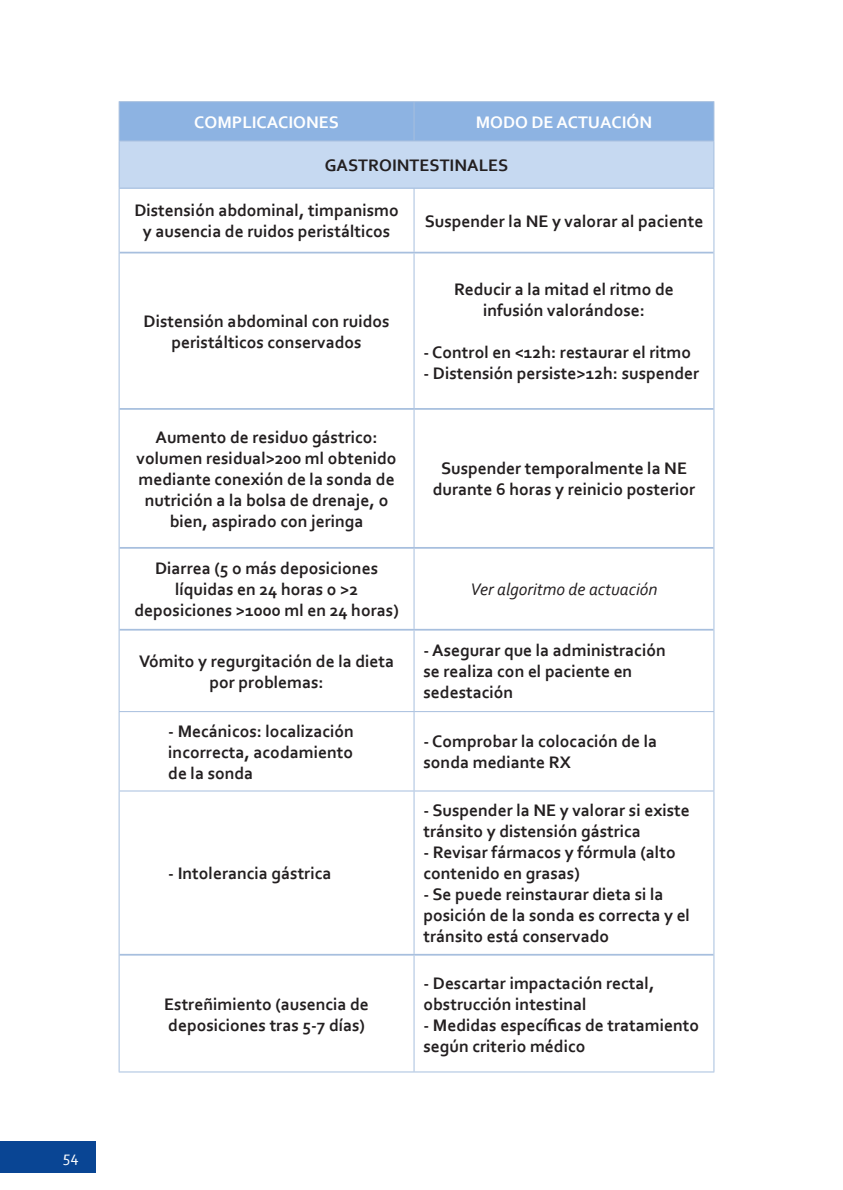
<style>
.page{position:relative;width:843px;height:1190px;background:#fff}
.page>*{position:absolute;margin:0;border:0;box-sizing:border-box;transform-origin:0 0}
.texto_normal{font:700 17.5px/21px "Corbel";color:#231f20}
.titulares_tablas{font:700 17.5px "Corbel";color:#fff}
.texto_normal-2{font:italic 17.5px "Corbel";color:#231f20}
.t1{font:15.75px "Corbel";color:#fff}
</style>
<div class="page">
<div style="left:0;top:1140px;width:96px;height:32px;background:#094594"></div>
<div style="left:120px;top:102px;width:593px;height:38px;background:#8db3e2"></div>
<div style="left:119px;top:141px;width:594px;height:47px;background:#c6d9f1"></div>
<hr style="left:119px;top:101px;width:295px;height:1px;background:#a7bfde">
<hr style="left:119px;top:102px;width:1px;height:38px;background:#a7bfde">
<hr style="left:414px;top:101px;width:300px;height:1px;background:#a7bfde">
<hr style="left:413px;top:102px;width:1px;height:38px;background:#a7bfde">
<hr style="left:713px;top:102px;width:1px;height:38px;background:#a7bfde">
<hr style="left:119px;top:140px;width:295px;height:1px;background:#a7bfde">
<hr style="left:119px;top:141px;width:1px;height:47px;background:#a7bfde">
<hr style="left:414px;top:140px;width:300px;height:1px;background:#a7bfde">
<hr style="left:713px;top:141px;width:1px;height:47px;background:#a7bfde">
<hr style="left:119px;top:188px;width:295px;height:1px;background:#a7bfde">
<hr style="left:119px;top:188px;width:1px;height:65px;background:#a7bfde">
<hr style="left:414px;top:188px;width:300px;height:1px;background:#a7bfde">
<hr style="left:413px;top:188px;width:1px;height:64px;background:#a7bfde">
<hr style="left:713px;top:188px;width:1px;height:65px;background:#a7bfde">
<hr style="left:119px;top:253px;width:1px;height:156px;background:#a7bfde">
<hr style="left:413px;top:253px;width:1px;height:155px;background:#a7bfde">
<hr style="left:713px;top:253px;width:1px;height:156px;background:#a7bfde">
<hr style="left:119px;top:409px;width:1px;height:139px;background:#a7bfde">
<hr style="left:413px;top:410px;width:1px;height:137px;background:#a7bfde">
<hr style="left:713px;top:409px;width:1px;height:139px;background:#a7bfde">
<hr style="left:119px;top:548px;width:1px;height:82px;background:#a7bfde">
<hr style="left:413px;top:549px;width:1px;height:80px;background:#a7bfde">
<hr style="left:713px;top:548px;width:1px;height:82px;background:#a7bfde">
<hr style="left:119px;top:630px;width:1px;height:81px;background:#a7bfde">
<hr style="left:413px;top:630px;width:1px;height:81px;background:#a7bfde">
<hr style="left:713px;top:630px;width:1px;height:81px;background:#a7bfde">
<hr style="left:119px;top:711px;width:295px;height:1px;background:#a7bfde">
<hr style="left:119px;top:712px;width:1px;height:78px;background:#a7bfde">
<hr style="left:414px;top:711px;width:300px;height:1px;background:#a7bfde">
<hr style="left:413px;top:712px;width:1px;height:78px;background:#a7bfde">
<hr style="left:713px;top:712px;width:1px;height:78px;background:#a7bfde">
<hr style="left:119px;top:790px;width:295px;height:1px;background:#a7bfde">
<hr style="left:119px;top:791px;width:1px;height:163px;background:#a7bfde">
<hr style="left:414px;top:790px;width:300px;height:1px;background:#a7bfde">
<hr style="left:413px;top:791px;width:1px;height:163px;background:#a7bfde">
<hr style="left:713px;top:791px;width:1px;height:163px;background:#a7bfde">
<hr style="left:119px;top:954px;width:1px;height:117px;background:#a7bfde">
<hr style="left:413px;top:955px;width:1px;height:116px;background:#a7bfde">
<hr style="left:713px;top:954px;width:1px;height:117px;background:#a7bfde">
<hr style="left:119px;top:1071px;width:295px;height:1px;background:#a7bfde">
<hr style="left:414px;top:1071px;width:300px;height:1px;background:#a7bfde">
<hr style="left:119px;top:629px;width:295px;height:1px;background:#a7bfde">
<hr style="left:414px;top:629px;width:299px;height:1px;background:#a7bfde">
<hr style="left:119px;top:954px;width:295px;height:1px;background:#a7bfde">
<hr style="left:414px;top:954px;width:299px;height:1px;background:#a7bfde">
<hr style="left:119px;top:252px;width:295px;height:1px;background:#a7bfde">
<hr style="left:414px;top:252px;width:299px;height:1px;background:#a7bfde">
<hr style="left:119px;top:408px;width:295px;height:2px;background:#a7bfde">
<hr style="left:414px;top:408px;width:299px;height:2px;background:#a7bfde">
<hr style="left:119px;top:547px;width:295px;height:2px;background:#a7bfde">
<hr style="left:414px;top:547px;width:299px;height:2px;background:#a7bfde">
<p class="t1" style="left:63px;top:1146px;width:17px">54</p>
<p class="titulares_tablas" style="left:194px;top:111px;width:146px">COMPLICACIONES</p>
<p class="titulares_tablas" style="left:475px;top:111px;width:178px">MODO DE ACTUACIÓN</p>
<p class="texto_normal" style="left:325px;top:154px;width:185px">GASTROINTESTINALES</p>
<p class="texto_normal" style="left:134px;top:199px;width:266px;text-align:center">Distensión abdominal, timpanismo y ausencia de ruidos peristálticos</p>
<p class="texto_normal" style="left:424px;top:210px;width:280px">Suspender la NE y valorar al paciente</p>
<p class="texto_normal" style="left:144px;top:310px;width:247px;text-align:center">Distensión abdominal con ruidos peristálticos conservados</p>
<p class="texto_normal" style="left:137px;top:426px;width:261px;text-align:center">Aumento de residuo gástrico: volumen residual&gt;200 ml obtenido mediante conexión de la sonda de nutrición a la bolsa de drenaje, o bien, aspirado con jeringa</p>
<p class="texto_normal" style="left:134px;top:557px;width:266px;text-align:center">Diarrea (5 o más deposiciones líquidas en 24 horas o &gt;2 deposiciones &gt;1000 ml en 24 horas)</p>
<p class="texto_normal" style="left:454px;top:278px;width:221px;text-align:center">Reducir a la mitad el ritmo de infusión valorándose:</p>
<p class="texto_normal" style="left:423px;top:341px;width:269px">- Control en &lt;12h: restaurar el ritmo</p>
<p class="texto_normal" style="left:423px;top:362px;width:277px">- Distensión persiste&gt;12h: suspender</p>
<p class="texto_normal" style="left:432px;top:458px;width:264px;text-align:center">Suspender temporalmente la NE durante 6 horas y reinicio posterior</p>
<p class="texto_normal-2" style="left:470px;top:578px;width:188px">Ver algoritmo de actuación</p>
<p class="texto_normal" style="left:139px;top:650px;width:256px;text-align:center">Vómito y regurgitación de la dieta por problemas:</p>
<p class="texto_normal" style="left:423px;top:639px;width:244px">- Asegurar que la administración se realiza con el paciente en sedestación</p>
<p class="texto_normal" style="left:168px;top:720px;width:187px">- Mecánicos: localización incorrecta, acodamiento</p>
<p class="texto_normal" style="left:168px;top:762px;width:86px">de la sonda</p>
<p class="texto_normal" style="left:423px;top:730px;width:235px">- Comprobar la colocación de la sonda mediante RX</p>
<p class="texto_normal" style="left:168px;top:862px;width:165px">- Intolerancia gástrica</p>
<p class="texto_normal" style="left:164px;top:993px;width:206px">Estreñimiento (ausencia de deposiciones tras 5-7 días)</p>
<p class="texto_normal" style="left:423px;top:799px;width:268px">- Suspender la NE y valorar si existe tránsito y distensión gástrica</p>
<p class="texto_normal" style="left:423px;top:841px;width:254px">- Revisar fármacos y fórmula (alto contenido en grasas)</p>
<p class="texto_normal" style="left:423px;top:883px;width:268px">- Se puede reinstaurar dieta si la posición de la sonda es correcta y el tránsito está conservado</p>
<p class="texto_normal" style="left:423px;top:972px;width:232px">- Descartar impactación rectal, obstrucción intestinal</p>
<p class="texto_normal" style="left:423px;top:1014px;width:277px">- Medidas específicas de tratamiento según criterio médico</p>
</div>
